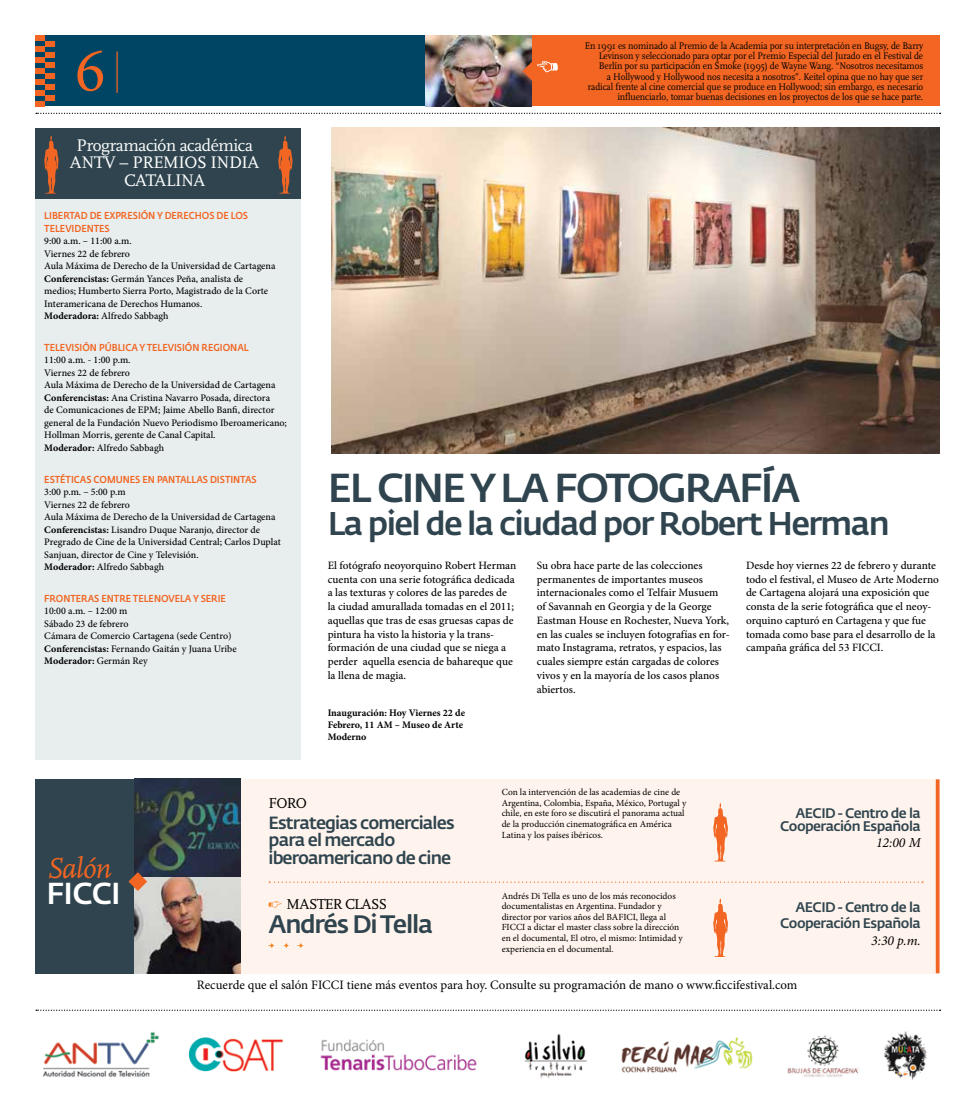
<style>
.page{position:relative;width:975px;height:1117px;background:#fff}
.page>*{position:absolute;margin:0;border:0;box-sizing:border-box;transform-origin:0 0}
.t1{font:62.5px "Minion Pro";color:#f26522}
.t2{font:500 40px "Fedra Sans Std";letter-spacing:-.05em;color:#2f444e}
.t3{font:500 32.5px "Fedra Sans Std";letter-spacing:-.05em;color:#2f444e}
.t4{font:italic 30px "Scala";letter-spacing:-.025em;color:#f26522}
.t5{font:500 30px "Fedra Sans Std";letter-spacing:-.025em;color:#fff}
.t6{font:500 25px "Fedra Sans Std";letter-spacing:-.05em;color:#2f444e}
.t7{font:500 17.5px/17.5px "Fedra Sans Std";letter-spacing:-.05em;color:#2f444e}
.t8{font:17.5px/17.5px "Scala";letter-spacing:-.025em;color:#fff;text-align:center}
.t9{font:15px "Scala";letter-spacing:-.05em;color:#000}
.t10{font:500 13.75px/16.2px "Fedra Sans Std";letter-spacing:-.04em;color:#2f444e;text-align:right}
.t11{font:italic 13.75px "Minion Pro";color:#000}
.t12{font:12.88px "Minion Pro";color:#000}
.t13{font:500 11.25px/13.8px "Minion Pro";color:#000}
.t14{font:500 10px/12.5px "Minion Pro";color:#000}
.t15{font:10px/10px "Scala";letter-spacing:-.01em;color:#000;text-align:right;scale:.93 1}
.t16{font:500 10px/12.5px "Fedra Sans Std";letter-spacing:-.005em;color:#f26522;scale:.9 1}
.t17{font:700 10px/12px "Minion Pro";color:#000}
.t18{font:9.38px/10.6px "Minion Pro";color:#000}
.s1{font-weight:700}
</style>
<div class="page">
<svg style="left:36px;top:113px;width:904px;height:1px"></svg>
<div style="left:531px;top:35px;width:408px;height:71px;background:#f26522"></div>
<div style="left:35px;top:35px;width:390px;height:71px;background:#004563"></div>
<div style="left:45px;top:41px;width:10px;height:5px;background:#f26522"></div>
<div style="left:45px;top:52px;width:10px;height:5px;background:#f26522"></div>
<div style="left:35px;top:35px;width:10px;height:6px;background:#f26522"></div>
<div style="left:35px;top:68px;width:10px;height:6px;background:#f26522"></div>
<div style="left:35px;top:79px;width:10px;height:5px;background:#f26522"></div>
<div style="left:35px;top:90px;width:10px;height:5px;background:#f26522"></div>
<div style="left:35px;top:101px;width:10px;height:5px;background:#f26522"></div>
<div style="left:35px;top:57px;width:10px;height:6px;background:#f26522"></div>
<div style="left:45px;top:63px;width:10px;height:5px;background:#f26522"></div>
<div style="left:35px;top:46px;width:10px;height:6px;background:#f26522"></div>
<div style="left:45px;top:74px;width:10px;height:5px;background:#f26522"></div>
<div style="left:45px;top:95px;width:10px;height:6px;background:#f26522"></div>
<div style="left:45px;top:84px;width:10px;height:6px;background:#f26522"></div>
<hr style="left:116px;top:51px;width:2px;height:42px;background:#f26522">
<img style="left:425px;top:35px;width:106px;height:71px">
<svg style="left:522px;top:56px;width:35px;height:24px"></svg>
<svg style="left:36px;top:1009px;width:904px;height:1px"></svg>
<img style="left:43px;top:1031px;width:884px;height:49px">
<div style="left:122px;top:779px;width:817px;height:194px;background:#fff4ed"></div>
<svg style="left:268px;top:901px;width:13px;height:6px"></svg>
<svg style="left:297px;top:942px;width:7px;height:6px"></svg>
<svg style="left:268px;top:942px;width:7px;height:6px"></svg>
<svg style="left:283px;top:943px;width:6px;height:5px"></svg>
<svg style="left:713px;top:803px;width:15px;height:58px"></svg>
<svg style="left:713px;top:898px;width:15px;height:58px"></svg>
<svg style="left:269px;top:881px;width:653px;height:1px"></svg>
<div style="left:35px;top:778px;width:103px;height:195px;background:#2f444e"></div>
<svg style="left:935px;top:779px;width:4px;height:194px"></svg>
<img style="left:134px;top:778px;width:106px;height:194px">
<svg style="left:128px;top:872px;width:19px;height:18px"></svg>
<div style="left:35px;top:128px;width:266px;height:71px;background:#2f444e"></div>
<div style="left:35px;top:199px;width:266px;height:560px;background:#e8eded"></div>
<svg style="left:44px;top:136px;width:15px;height:57px"></svg>
<svg style="left:278px;top:136px;width:14px;height:57px"></svg>
<img style="left:331px;top:128px;width:608px;height:325px">
<h1 class="t1" style="left:75px;top:29px;width:31px">6</h1>
<p class="t15" style="left:584px;top:41px;width:365px">En 1991 es nominado al Premio de la Academia por su interpretación en Bugsy, de Barry Levinson y seleccionado para optar por el Premio Especial del Jurado en el Festival de Berlín por su participación en Smoke (1995) de Wayne Wang. “Nosotros necesitamos<br>a Hollywood y Hollywood nos necesita a nosotros”. Keitel opina que no hay que ser radical frente al cine comercial que se produce en Hollywood; sin embargo, es necesario influenciarlo, tomar buenas decisiones en los proyectos de los que se hace parte.</p>
<h3 class="t8" style="left:70px;top:136px;width:191px">Programación académica<br>ANTV – PREMIOS INDIA<br>CATALINA</h3>
<p class="t16" style="left:44px;top:209px;width:228px">LIBERTAD DE EXPRESIÓN Y DERECHOS DE LOS<br>TELEVIDENTES</p>
<p class="t14" style="left:44px;top:235px;width:233px">9:00 a.m. – 11:00 a.m.<br>Viernes 22 de febrero<br>Aula Máxima de Derecho de la Universidad de Cartagena <span class="s1">Conferencistas:</span> Germán Yances Peña, analista de medios; Humberto Sierra Porto, Magistrado de la Corte Interamericana de Derechos Humanos.<br><span class="s1">Moderadora:</span> Alfredo Sabbagh</p>
<p class="t16" style="left:44px;top:341px;width:228px">TELEVISIÓN PÚBLICA Y TELEVISIÓN REGIONAL</p>
<p class="t14" style="left:44px;top:354px;width:244px">11:00 a.m. - 1:00 p.m.<br>Viernes 22 de febrero<br>Aula Máxima de Derecho de la Universidad de Cartagena <span class="s1">Conferencistas:</span> Ana Cristina Navarro Posada, directora<br>de Comunicaciones de EPM; Jaime Abello Banfi, director general de la Fundación Nuevo Periodismo Iberoamericano; Hollman Morris, gerente de Canal Capital.<br><span class="s1">Moderador:</span> Alfredo Sabbagh</p>
<p class="t16" style="left:44px;top:472px;width:237px">ESTÉTICAS COMUNES EN PANTALLAS DISTINTAS</p>
<p class="t14" style="left:44px;top:485px;width:238px">3:00 p.m. – 5:00 p.m<br>Viernes 22 de febrero<br>Aula Máxima de Derecho de la Universidad de Cartagena <span class="s1">Conferencistas:</span> Lisandro Duque Naranjo, director de Pregrado de Cine de la Universidad Central; Carlos Duplat Sanjuan, director de Cine y Televisión.<br><span class="s1">Moderador:</span> Alfredo Sabbagh</p>
<p class="t16" style="left:44px;top:591px;width:203px">FRONTERAS ENTRE TELENOVELA Y SERIE</p>
<p class="t14" style="left:44px;top:604px;width:194px">10:00 a.m. – 12:00 m<br>Sábado 23 de febrero<br>Cámara de Comercio Cartagena (sede Centro)<br><span class="s1">Conferencistas:</span> Fernando Gaitán y Juana Uribe<br><span class="s1">Moderador:</span> Germán Rey</p>
<h2 class="t2" style="left:327px;top:462px;width:474px">EL CINE Y LA FOTOGRAFÍA</h2>
<h3 class="t3" style="left:327px;top:503px;width:563px">La piel de la ciudad por Robert Herman</h3>
<p class="t13" style="left:327px;top:558px;width:190px">El fotógrafo neoyorquino Robert Herman cuenta con una serie fotográfica dedicada a las texturas y colores de las paredes de la ciudad amurallada tomadas en el 2011; aquellas que tras de esas gruesas capas de pintura ha visto la historia y la trans&shy;formación de una ciudad que se niega a perder aquella esencia de bahareque que la llena de magia.</p>
<p class="t13" style="left:537px;top:558px;width:194px">Su obra hace parte de las colecciones permanentes de importantes museos internacionales como el Telfair Musuem of Savannah en Georgia y de la George Eastman House en Rochester, Nueva York, en las cuales se incluyen fotografías en for&shy;mato Instagrama, retratos, y espacios, las cuales siempre están cargadas de colores vivos y en la mayoría de los casos planos abiertos.</p>
<p class="t13" style="left:746px;top:558px;width:194px">Desde hoy viernes 22 de febrero y durante todo el festival, el Museo de Arte Moderno de Cartagena alojará una exposición que consta de la serie fotográfica que el neoy&shy;orquino capturó en Cartagena y que fue tomada como base para el desarrollo de la campaña gráfica del 53 FICCI.</p>
<p class="t17" style="left:327px;top:706px;width:139px">Inauguración: Hoy Viernes 22 de<br>Febrero, 11 AM – Museo de Arte<br>Moderno</p>
<h3 class="t4" style="left:47px;top:852px;width:67px">Salón</h3>
<h3 class="t5" style="left:47px;top:874px;width:76px">FICCI</h3>
<h3 class="t9" style="left:268px;top:794px;width:40px">FORO</h3>
<h3 class="t7" style="left:268px;top:813px;width:188px">Estrategias comerciales para el mercado iberoamericano de cine</h3>
<h3 class="t9" style="left:286px;top:895px;width:102px">MASTER CLASS</h3>
<h3 class="t6" style="left:268px;top:908px;width:166px">Andrés Di Tella</h3>
<p class="t18" style="left:501px;top:786px;width:186px">Con la intervención de las academias de cine de Argentina, Colombia, España, México, Portugal y chile, en este foro se discutirá el panorama actual de la producción cinematográfica en América Latina y los países ibéricos.</p>
<h3 class="t10" style="left:780px;top:807px;width:142px;line-height:12.5px">AECID - Centro de la<br>Cooperación Española</h3>
<h3 class="t11" style="left:876px;top:833px;width:46px">12:00 M</h3>
<p class="t18" style="left:501px;top:890px;width:183px">Andrés Di Tella es uno de los más reconocidos documentalistas en Argentina. Fundador y director por varios años del BAFICI, llega al FICCI a dictar el master class sobre la dirección en el documental, El otro, el mismo: Intimidad y experiencia en el documental.</p>
<h3 class="t10" style="left:780px;top:899px;width:142px">AECID - Centro de la<br>Cooperación Española</h3>
<h3 class="t11" style="left:871px;top:930px;width:51px">3:30 p.m.</h3>
<p class="t12" style="left:197px;top:976px;width:602px">Recuerde que el salón FICCI tiene más eventos para hoy. Consulte su programación de mano o www.ficcifestival.com</p>
</div>
